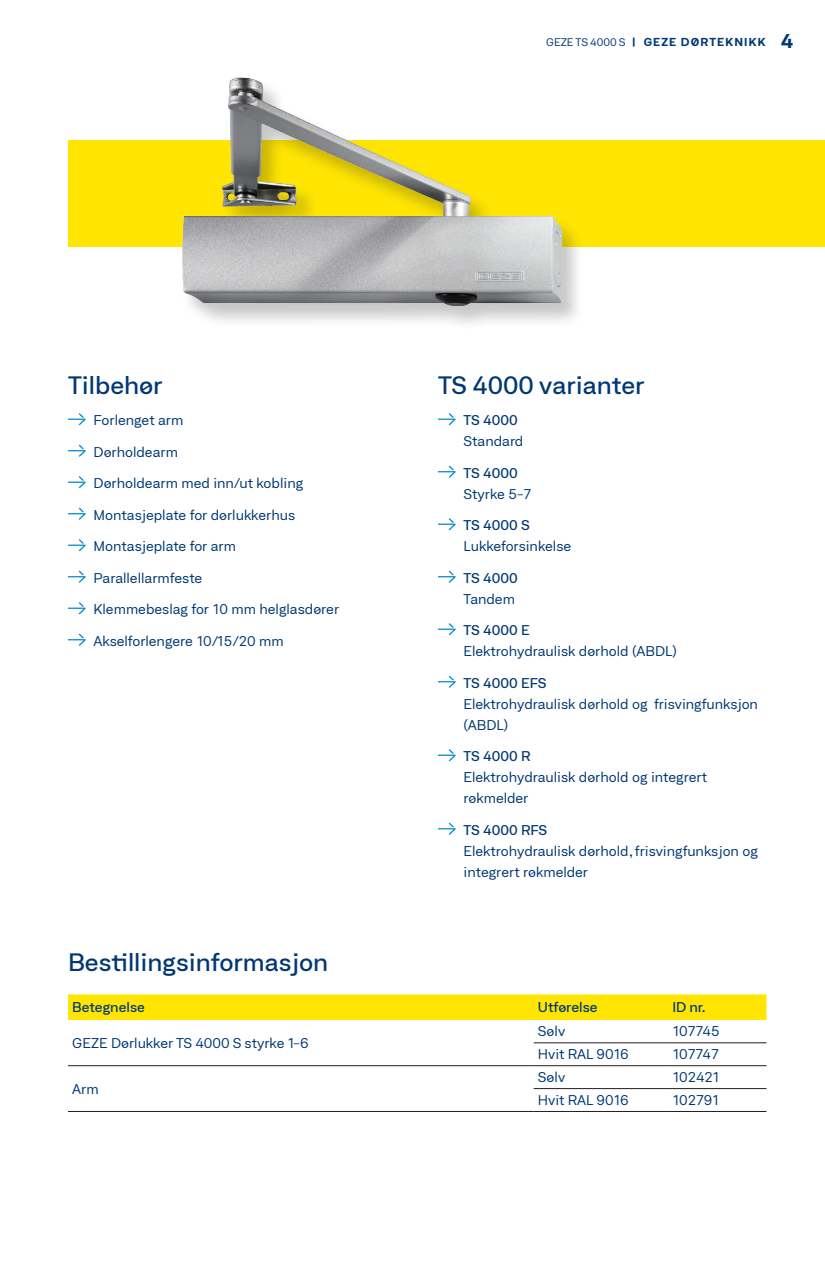
<style>
.page{position:relative;width:825px;height:1263px;background:#fff}
.page>*{position:absolute;margin:0;border:0;box-sizing:border-box;transform-origin:0 0}
.SUB_HEADLINE{font:500 expanded 24px "Neufile Grotesk";color:#013874}
.BULLET{font:expanded 13.5px/21px "Neufile Grotesk";color:#013874}
.TABLE_TEKST{font:expanded 13.5px "Neufile Grotesk";color:#013874}
.TABLE_TEKST-2{font:500 expanded 13.5px "Neufile Grotesk";color:#013874}
.BULLET-2{font:500 expanded 13.5px/21px "Neufile Grotesk";color:#013874}
.t1{font:700 expanded 11.25px "Neufile Grotesk";letter-spacing:.1em;color:#013874}
.s1{font-weight:400;font-size:10.5px}
.s2{font-size:19.5px}
.s3{font-weight:500}
.s4{font-weight:400}
</style>
<div class="page">
<div style="left:68px;top:141px;width:757px;height:106px;background:#ffe501"></div>
<svg style="left:68px;top:994px;width:698px;height:26px;background:#ffe505"></svg>
<hr style="left:534px;top:1042px;width:134px;height:1px;background:#231f20">
<hr style="left:668px;top:1042px;width:98px;height:1px;background:#231f20">
<hr style="left:68px;top:1065px;width:466px;height:1px;background:#231f20">
<hr style="left:68px;top:1111px;width:466px;height:1px;background:#231f20">
<hr style="left:534px;top:1065px;width:134px;height:1px;background:#231f20">
<hr style="left:668px;top:1065px;width:98px;height:1px;background:#231f20">
<hr style="left:534px;top:1088px;width:134px;height:1px;background:#231f20">
<hr style="left:668px;top:1088px;width:98px;height:1px;background:#231f20">
<hr style="left:534px;top:1111px;width:134px;height:1px;background:#231f20">
<hr style="left:668px;top:1111px;width:98px;height:1px;background:#231f20">
<img style="left:114px;top:77px;width:548px;height:247px">
<svg style="left:438px;top:413px;width:18px;height:12px"></svg>
<svg style="left:438px;top:466px;width:18px;height:12px"></svg>
<svg style="left:438px;top:518px;width:18px;height:12px"></svg>
<svg style="left:438px;top:571px;width:18px;height:12px"></svg>
<svg style="left:438px;top:623px;width:18px;height:12px"></svg>
<svg style="left:438px;top:676px;width:18px;height:12px"></svg>
<svg style="left:438px;top:749px;width:18px;height:12px"></svg>
<svg style="left:438px;top:823px;width:18px;height:12px"></svg>
<svg style="left:68px;top:413px;width:18px;height:12px"></svg>
<svg style="left:68px;top:445px;width:18px;height:12px"></svg>
<svg style="left:68px;top:476px;width:18px;height:12px"></svg>
<svg style="left:68px;top:508px;width:18px;height:12px"></svg>
<svg style="left:68px;top:539px;width:18px;height:12px"></svg>
<svg style="left:68px;top:571px;width:18px;height:12px"></svg>
<svg style="left:68px;top:602px;width:18px;height:12px"></svg>
<svg style="left:68px;top:634px;width:18px;height:12px"></svg>
<p class="t1" style="left:546px;top:35px;width:249px"><span class="s1">GEZETS4000 S</span> | GEZE DØRTEKNIKK <span class="s2">4</span></p>
<p class="SUB_HEADLINE" style="left:68px;top:370px;width:96px">Tilbehør</p>
<p class="BULLET" style="left:94px;top:410px;width:91px">Forlenget arm</p>
<p class="BULLET" style="left:94px;top:441px;width:86px">Dørholdearm</p>
<p class="BULLET" style="left:94px;top:473px;width:211px">Dørholdearm med inn/ut kobling</p>
<p class="BULLET" style="left:94px;top:504px;width:203px">Montasjeplate for dørlukkerhus</p>
<p class="BULLET" style="left:94px;top:536px;width:144px">Montasjeplate for arm</p>
<p class="BULLET" style="left:94px;top:567px;width:110px">Parallellarmfeste</p>
<p class="BULLET" style="left:94px;top:599px;width:247px">Klemmebeslag for 10 mm helglasdører</p>
<p class="BULLET" style="left:94px;top:630px;width:192px">Akselforlengere 10/15/20 mm</p>
<p class="SUB_HEADLINE" style="left:438px;top:370px;width:208px">TS 4000 varianter</p>
<p class="BULLET" style="left:463px;top:410px;width:61px"><span class="s3">TS 4000<br></span>Standard</p>
<p class="BULLET" style="left:463px;top:462px;width:69px"><span class="s3">TS 4000<br></span>Styrke 5-7</p>
<p class="BULLET" style="left:463px;top:515px;width:109px"><span class="s3">TS 4000 S<br></span>Lukkeforsinkelse</p>
<p class="BULLET-2" style="left:463px;top:567px;width:56px">TS 4000<br><span class="s4">Tandem</span></p>
<p class="BULLET" style="left:463px;top:620px;width:215px"><span class="s3">TS 4000 E<br></span>Elektrohydraulisk dørhold (ABDL)</p>
<p class="BULLET" style="left:463px;top:672px;width:296px"><span class="s3">TS 4000 EFS<br></span>Elektrohydraulisk dørhold og frisvingfunksjon (ABDL)</p>
<p class="BULLET" style="left:463px;top:746px;width:245px"><span class="s3">TS 4000 R<br></span>Elektrohydraulisk dørhold og integrert røkmelder</p>
<p class="BULLET" style="left:463px;top:819px;width:296px"><span class="s3">TS 4000 RFS<br></span>Elektrohydraulisk dørhold,frisvingfunksjon og integrert røkmelder</p>
<p class="SUB_HEADLINE" style="left:68px;top:947px;width:262px">Bestillingsinformasjon</p>
<p class="TABLE_TEKST-2" style="left:72px;top:999px;width:74px">Betegnelse</p>
<p class="TABLE_TEKST-2" style="left:538px;top:999px;width:61px">Utførelse</p>
<p class="TABLE_TEKST-2" style="left:672px;top:999px;width:35px">ID nr.</p>
<p class="TABLE_TEKST" style="left:72px;top:1034px;width:238px">GEZE Dørlukker TS 4000 S styrke 1-6</p>
<p class="TABLE_TEKST" style="left:538px;top:1023px;width:29px">Sølv</p>
<p class="TABLE_TEKST" style="left:672px;top:1023px;width:49px">107745</p>
<p class="TABLE_TEKST" style="left:538px;top:1046px;width:92px">Hvit RAL 9016</p>
<p class="TABLE_TEKST" style="left:672px;top:1046px;width:48px">107747</p>
<p class="TABLE_TEKST" style="left:72px;top:1080px;width:28px">Arm</p>
<p class="TABLE_TEKST" style="left:538px;top:1069px;width:29px">Sølv</p>
<p class="TABLE_TEKST" style="left:672px;top:1069px;width:48px">102421</p>
<p class="TABLE_TEKST" style="left:538px;top:1092px;width:92px">Hvit RAL 9016</p>
<p class="TABLE_TEKST" style="left:672px;top:1092px;width:48px">102791</p>
</div>
